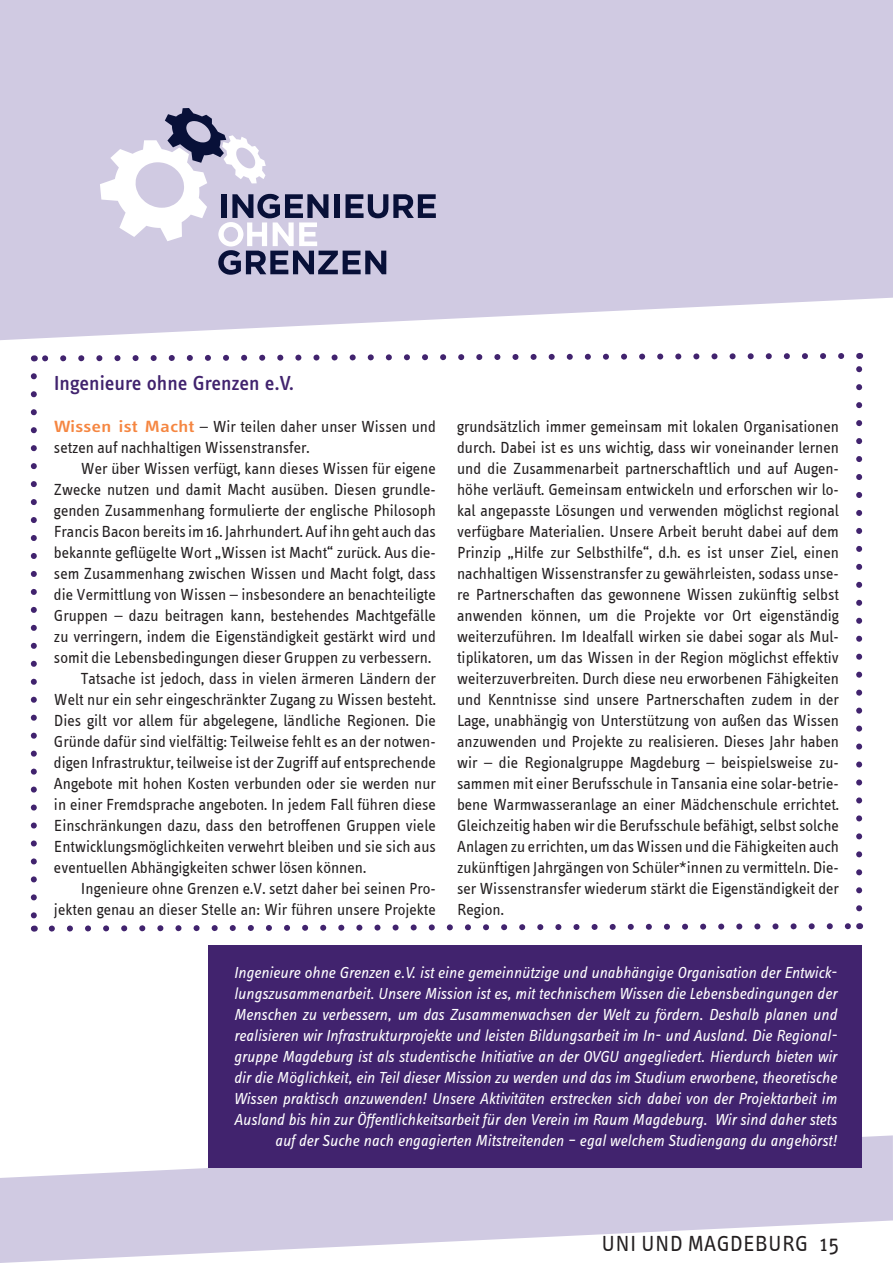
<style>
.page{position:relative;width:893px;height:1263px;background:#fff}
.page>*{position:absolute;margin:0;border:0;box-sizing:border-box;transform-origin:0 0}
.t1{font:22.5px "Info Text";letter-spacing:.015em;color:#231f20}
.t2{font:500 21px "Info Text Pro";color:#41236e}
.t3{font:16.5px/21px "Info Text";color:#231f20}
.t4{font:italic 16.5px/21px "Info Text Pro";letter-spacing:-.005em;color:#fff;text-align:right}
.s1{font-family:"Info Text Pro";font-weight:500;font-size:16.8px;color:#f58641}
</style>
<div class="page">
<svg style="left:0;top:1135px;width:893px;height:128px;fill:#d0cae2"></svg>
<svg style="left:0;top:0;width:893px;height:340px;background:#d3cee4"></svg>
<div style="left:208px;top:945px;width:654px;height:222px;background:#41236e"></div>
<svg style="left:31px;top:376px;width:6px;height:543px"></svg>
<svg style="left:856px;top:366px;width:6px;height:542px"></svg>
<svg style="left:48px;top:923px;width:812px;height:9px"></svg>
<svg style="left:34px;top:353px;width:811px;height:9px"></svg>
<svg style="left:100px;top:108px;width:336px;height:167px;background:#bdbad1"></svg>
<p class="t2" style="left:54px;top:371px;width:242px">Ingenieure ohne Grenzen e.V.</p>
<p class="t3" style="left:54px;top:416px;width:383px"><span class="s1">Wissen ist Macht</span> – Wir teilen daher unser Wissen und setzen auf nachhaltigen Wissenstransfer.</p>
<p class="t3" style="left:81px;top:458px;width:356px">Wer über Wissen verfügt, kann dieses Wissen für eigene</p>
<p class="t3" style="left:54px;top:479px;width:383px">Zwecke nutzen und damit Macht ausüben. Diesen grundle-</p>
<p class="t3" style="left:54px;top:500px;width:383px">genden Zusammenhang formulierte der englische Philosoph</p>
<p class="t3" style="left:54px;top:521px;width:383px">Francis Bacon bereits im 16. Jahrhundert. Auf ihn geht auch das</p>
<p class="t3" style="left:54px;top:542px;width:383px">bekannte geflügelte Wort „Wissen ist Macht“ zurück. Aus die-</p>
<p class="t3" style="left:54px;top:563px;width:383px">sem Zusammenhang zwischen Wissen und Macht folgt, dass</p>
<p class="t3" style="left:54px;top:584px;width:383px">die Vermittlung von Wissen – insbesondere an benachteiligte</p>
<p class="t3" style="left:54px;top:605px;width:383px">Gruppen – dazu beitragen kann, bestehendes Machtgefälle</p>
<p class="t3" style="left:54px;top:626px;width:383px">zu verringern, indem die Eigenständigkeit gestärkt wird und</p>
<p class="t3" style="left:54px;top:647px;width:379px">somit die Lebensbedingungen dieser Gruppen zu verbessern.</p>
<p class="t3" style="left:81px;top:668px;width:356px">Tatsache ist jedoch, dass in vielen ärmeren Ländern der</p>
<p class="t3" style="left:54px;top:689px;width:383px">Welt nur ein sehr eingeschränkter Zugang zu Wissen besteht.</p>
<p class="t3" style="left:54px;top:710px;width:383px">Dies gilt vor allem für abgelegene, ländliche Regionen. Die</p>
<p class="t3" style="left:54px;top:731px;width:383px">Gründe dafür sind vielfältig: Teilweise fehlt es an der notwen-</p>
<p class="t3" style="left:54px;top:752px;width:383px">digen Infrastruktur, teilweise ist der Zugriff auf entsprechende</p>
<p class="t3" style="left:54px;top:773px;width:383px">Angebote mit hohen Kosten verbunden oder sie werden nur</p>
<p class="t3" style="left:54px;top:794px;width:383px">in einer Fremdsprache angeboten. In jedem Fall führen diese</p>
<p class="t3" style="left:54px;top:815px;width:383px">Einschränkungen dazu, dass den betroffenen Gruppen viele</p>
<p class="t3" style="left:54px;top:836px;width:383px">Entwicklungsmöglichkeiten verwehrt bleiben und sie sich aus</p>
<p class="t3" style="left:54px;top:857px;width:314px">eventuellen Abhängigkeiten schwer lösen können.</p>
<p class="t3" style="left:81px;top:878px;width:356px">Ingenieure ohne Grenzen e.V. setzt daher bei seinen Pro-</p>
<p class="t3" style="left:54px;top:899px;width:383px">jekten genau an dieser Stelle an: Wir führen unsere Projekte</p>
<p class="t3" style="left:457px;top:416px;width:383px;text-align:justify">grundsätzlich immer gemeinsam mit lokalen Organisationen durch. Dabei ist es uns wichtig, dass wir voneinander lernen und die Zusammenarbeit partnerschaftlich und auf Augen&shy;höhe verläuft. Gemeinsam entwickeln und erforschen wir lo&shy;kal angepasste Lösungen und verwenden möglichst regional verfügbare Materialien. Unsere Arbeit beruht dabei auf dem Prinzip „Hilfe zur Selbsthilfe“, d.h. es ist unser Ziel, einen nachhaltigen Wissenstransfer zu gewährleisten, sodass unse&shy;re Partnerschaften das gewonnene Wissen zukünftig selbst anwenden können, um die Projekte vor Ort eigenständig weiterzuführen. Im Idealfall wirken sie dabei sogar als Mul&shy;tiplikatoren, um das Wissen in der Region möglichst effektiv weiterzuverbreiten. Durch diese neu erworbenen Fähigkeiten und Kenntnisse sind unsere Partnerschaften zudem in der Lage, unabhängig von Unterstützung von außen das Wissen anzuwenden und Projekte zu realisieren. Dieses Jahr haben wir – die Regionalgruppe Magdeburg – beispielsweise zu&shy;sammen mit einer Berufsschule in Tansania eine solar-betrie&shy;bene Warmwasseranlage an einer Mädchenschule errichtet.<br>Gleichzeitig haben wir die Berufsschule befähigt, selbst solche Anlagen zu errichten, um das Wissen und die Fähigkeiten auch zukünftigen Jahrgängen von Schüler*innen zu vermitteln. Die&shy;ser Wissenstransfer wiederum stärkt die Eigenständigkeit der Region.</p>
<p class="t4" style="left:234px;top:962px;width:605px">Ingenieure ohne Grenzen e.V. ist eine gemeinnützige und unabhängige Organisation der Entwick&shy;lungszusammenarbeit. Unsere Mission ist es, mit technischem Wissen die Lebensbedingungen der Menschen zu verbessern, um das Zusammenwachsen der Welt zu fördern. Deshalb planen und realisieren wir Infrastrukturprojekte und leisten Bildungsarbeit im In- und Ausland. Die Regional&shy;gruppe Magdeburg ist als studentische Initiative an der OVGU angegliedert. Hierdurch bieten wir dir die Möglichkeit, ein Teil dieser Mission zu werden und das im Studium erworbene, theoretische Wissen praktisch anzuwenden! Unsere Aktivitäten erstrecken sich dabei von der Projektarbeit im Ausland bis hin zur Öffentlichkeitsarbeit für den Verein im Raum Magdeburg. Wir sind daher stets auf der Suche nach engagierten Mitstreitenden – egal welchem Studiengang du angehörst!</p>
<h1 class="t1" style="left:602px;top:1231px;width:239px">UNI UND MAGDEBURG 15</h1>
</div>
